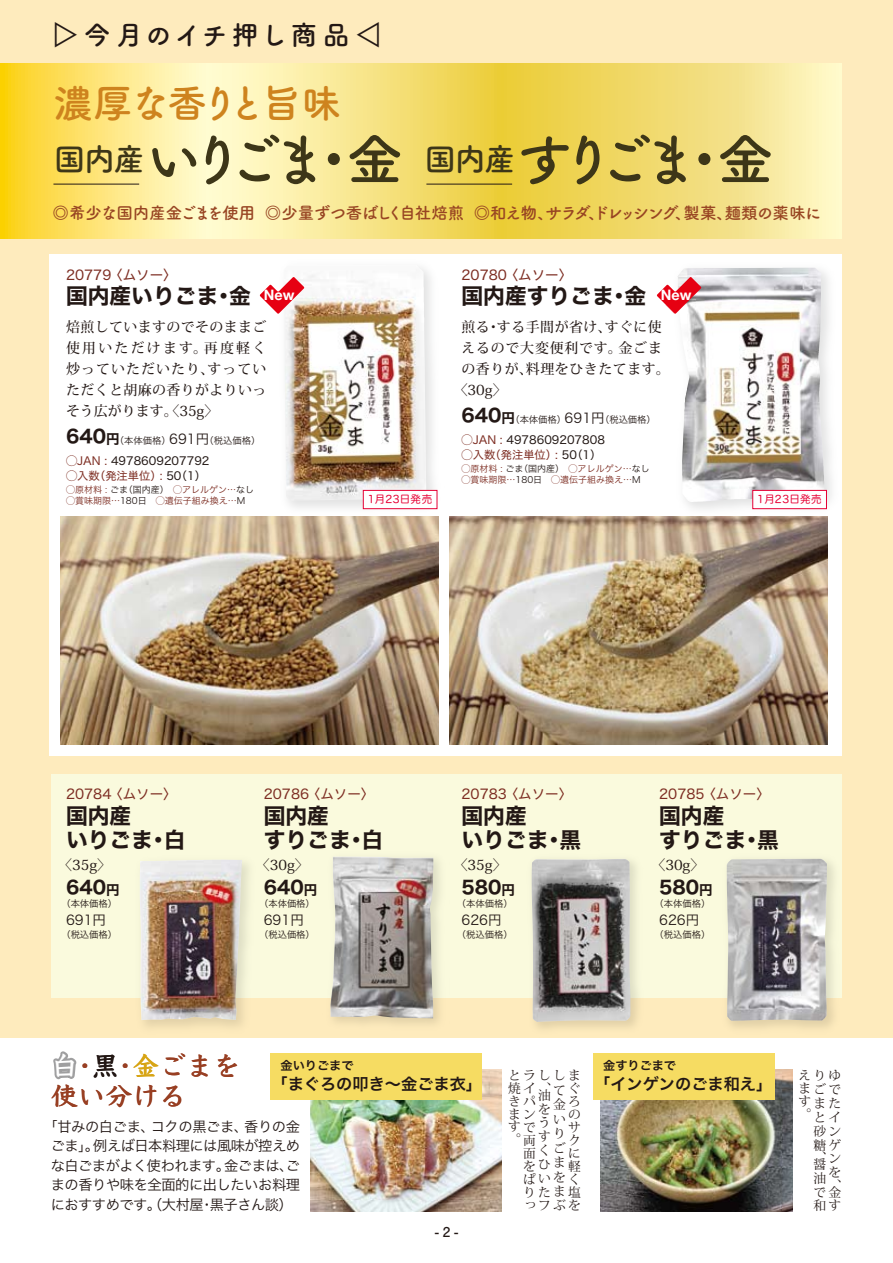
<style>
.page{position:relative;width:893px;height:1263px;background:#fff}
.page>*{position:absolute;margin:0;border:0;box-sizing:border-box;transform-origin:0 0}
.t1{font:700 57px "Tsuku B Rd Gothic";letter-spacing:-.245em;color:#3d3618}
.t2{font:700 39.6px "Tsuku B Rd Gothic";letter-spacing:-.09em;color:#ce831e}
.t3{font:700 27px/30px "Yu Kyo";color:#983f23}
.t4{font:700 27px "Tsuku A Rd Gothic";letter-spacing:.1em;color:#231815}
.t5{font:21.75px/24px "Hiragino Sans W7";color:#231815}
.t6{font:18px "Hiragino Sans W7";color:#231815}
.t7{font:700 16.5px "Tsuku B Rd Gothic";letter-spacing:-.05em;color:#984523}
.t8{font:16.2px "Hiragino Sans W6";color:#231815}
.t9{font:700 14.4px "Helvetica Neue";color:#fff}
.t10{font:14.25px/19.5px "Hira Kaku Pro W3";letter-spacing:-.035em;color:#231815;text-align:center}
.t11{font:500 13.95px/21px "Koz Min Pro";letter-spacing:.035em;color:#231815;text-align:justify}
.t12{font:500 13.95px "Koz Min Pro";letter-spacing:.055em;color:#231815}
.t13{font:13.5px "Hiragino Sans W4";color:#7d2d22}
.t14{font:13.5px "Hiragino Sans W3";color:#231815}
.t15{font:700 13.5px "Futo Go B101 Pro";color:#231815}
.t16{font:12.75px/13px "Koz Min Pro";color:#231815}
.t17{font:12.15px "Hiragino Sans W6";color:#231815}
.t18{font:11.25px/15px "Hiragino Sans W4";color:#231815}
.t19{font:10.5px "Hira Maru Pro W4";letter-spacing:.025em;color:#e60034}
.t20{font:9.3px "Hiragino Sans W3";color:#231815}
.t21{font:9px/11.2px "Hiragino Sans W3";color:#7d2d22}
.s1{font-family:"Koz Go Pro";font-weight:400}
.s2{font-family:"Hiragino Sans W7";font-size:18px}
.s3{font-family:"Hiragino Sans W7";font-size:13.5px}
.s4{font-size:13.5px}
.s5{color:#7d2d22}
.s6{color:#231815}
.s7{color:#fff}
.s8{color:#d7a414}
</style>
<div class="page">
<div style="left:0;top:0;width:893px;height:1038px;background:#feebbd"></div>
<div style="left:51px;top:774px;width:791px;height:224px;background:#fafadd"></div>
<svg style="left:0;top:63px;width:842px;height:176px"></svg>
<div style="left:50px;top:254px;width:792px;height:502px;background:#fff"></div>
<img style="left:61px;top:516px;width:378px;height:229px">
<img style="left:449px;top:516px;width:378px;height:229px">
<hr style="left:53px;top:184px;width:86px;height:1px;background:#231815">
<hr style="left:426px;top:184px;width:86px;height:1px;background:#231815">
<img style="left:310px;top:1069px;width:192px;height:143px">
<svg style="left:53px;top:1051px;width:24px;height:29px"></svg>
<div style="left:271px;top:1053px;width:211px;height:46px;background:#f6dc62"></div>
<img style="left:601px;top:1069px;width:191px;height:143px">
<div style="left:593px;top:1053px;width:182px;height:46px;background:#f6dc62"></div>
<img style="left:140px;top:860px;width:102px;height:160px">
<img style="left:333px;top:858px;width:107px;height:166px">
<img style="left:330px;top:857px;width:103px;height:161px">
<img style="left:531px;top:861px;width:107px;height:168px">
<img style="left:532px;top:859px;width:98px;height:163px">
<img style="left:727px;top:859px;width:100px;height:162px">
<img style="left:275px;top:271px;width:164px;height:247px">
<img style="left:283px;top:267px;width:143px;height:234px">
<img style="left:668px;top:267px;width:164px;height:253px">
<img style="left:677px;top:268px;width:148px;height:234px">
<svg style="left:260px;top:277px;width:44px;height:37px"></svg>
<svg style="left:657px;top:277px;width:44px;height:37px"></svg>
<div style="left:363px;top:490px;width:74px;height:19px;background:#fff;border:1px solid #e60034"></div>
<div style="left:752px;top:490px;width:75px;height:19px;background:#fff;border:1px solid #e60034"></div>
<h3 class="t4" style="left:52px;top:14px;width:332px"><span class="s1">▷</span>今月のイチ押し商品<span class="s1">◁</span></h3>
<h2 class="t2" style="left:54px;top:72px;width:288px">濃厚な香りと旨味</h2>
<h1 class="t1" style="left:54px;top:115px;width:721px"><sup>国内産</sup>いりごま・金 <sup>国内産</sup>すりごま・金</h1>
<p class="t7" style="left:53px;top:200px;width:770px">◎希少な国内産金ごまを使用 ◎少量ずつ香ばしく自社焙煎 ◎和え物、サラダ、ドレッシング、製菓、麺類の薬味に</p>
<p class="t13" style="left:66px;top:262px;width:112px">20779 〈ムソー〉</p>
<h3 class="t5" style="left:66px;top:285px;width:186px">国内産いりごま・金</h3>
<p class="t11" style="left:66px;top:315px;width:202px">焙煎していますのでそのままご使用いただけます。再度軽く炒っていただいたり、すっていただくと胡麻の香りがよりいっそう広がります。〈35g〉</p>
<p class="t20" style="left:66px;top:432px;width:196px"><span class="s2">640</span><span class="s3">円</span>（本体価格）<span class="s4">691円</span>（税込価格）</p>
<p class="t18" style="left:66px;top:453px;width:147px"><span class="s5">◯JAN :</span> 4978609207792 <span class="s5">◯入数（発注単位）:</span> 50（1）　</p>
<p class="t21" style="left:66px;top:483px;width:190px">◯原材料 : <span class="s6">ごま（国内産）　</span>◯アレルゲン…<span class="s6">なし</span>◯賞味期限…<span class="s6">180日　</span>◯遺伝子組み換え…<span class="s6">M</span></p>
<p class="t13" style="left:461px;top:262px;width:112px">20780 〈ムソー〉</p>
<h3 class="t5" style="left:461px;top:285px;width:186px">国内産すりごま・金</h3>
<p class="t11" style="left:461px;top:315px;width:202px">煎る・する手間が省け、すぐに使</p>
<p class="t12" style="left:461px;top:338px;width:202px">えるので大変便利です。金ごま</p>
<p class="t11" style="left:461px;top:357px;width:210px">の香りが、料理をひきたてます。</p>
<p class="t11" style="left:454px;top:378px;width:54px">〈30g〉</p>
<p class="t20" style="left:461px;top:411px;width:196px"><span class="s2">640</span><span class="s3">円</span>（本体価格）<span class="s4">691円</span>（税込価格）</p>
<p class="t18" style="left:461px;top:432px;width:147px"><span class="s5">◯JAN :</span> 4978609207808 <span class="s5">◯入数（発注単位）:</span> 50（1）　</p>
<p class="t21" style="left:461px;top:462px;width:190px">◯原材料 : <span class="s6">ごま（国内産）　</span>◯アレルゲン…<span class="s6">なし</span>◯賞味期限…<span class="s6">180日　</span>◯遺伝子組み換え…<span class="s6">M</span></p>
<p class="t9" style="left:264px;top:284px;width:32px">New</p>
<p class="t9" style="left:661px;top:284px;width:32px">New</p>
<p class="t19" style="left:368px;top:490px;width:66px">1月23日発売</p>
<p class="t19" style="left:757px;top:490px;width:66px">1月23日発売</p>
<p class="t13" style="left:66px;top:782px;width:112px">20784 〈ムソー〉</p>
<h3 class="t5" style="left:66px;top:805px;width:121px">国内産<br>いりごま・白</h3>
<p class="t11" style="left:58px;top:853px;width:54px">〈35g〉</p>
<p class="t6" style="left:66px;top:873px;width:55px">640<span class="s4">円</span></p>
<p class="t20" style="left:61px;top:895px;width:57px">（本体価格）</p>
<p class="t14" style="left:66px;top:908px;width:42px">691円</p>
<p class="t20" style="left:61px;top:926px;width:57px">（税込価格）</p>
<p class="t13" style="left:264px;top:782px;width:112px">20786 〈ムソー〉</p>
<h3 class="t5" style="left:264px;top:805px;width:121px">国内産<br>すりごま・白</h3>
<p class="t11" style="left:256px;top:853px;width:54px">〈30g〉</p>
<p class="t6" style="left:264px;top:873px;width:55px">640<span class="s4">円</span></p>
<p class="t20" style="left:259px;top:895px;width:57px">（本体価格）</p>
<p class="t14" style="left:264px;top:908px;width:42px">691円</p>
<p class="t20" style="left:259px;top:926px;width:57px">（税込価格）</p>
<p class="t13" style="left:461px;top:782px;width:112px">20783 〈ムソー〉</p>
<h3 class="t5" style="left:461px;top:805px;width:121px">国内産<br>いりごま・黒</h3>
<p class="t11" style="left:454px;top:853px;width:54px">〈35g〉</p>
<p class="t6" style="left:461px;top:873px;width:55px">580<span class="s4">円</span></p>
<p class="t20" style="left:457px;top:895px;width:57px">（本体価格）</p>
<p class="t14" style="left:461px;top:908px;width:42px">626円</p>
<p class="t20" style="left:457px;top:926px;width:57px">（税込価格）</p>
<p class="t13" style="left:659px;top:782px;width:112px">20785 〈ムソー〉</p>
<h3 class="t5" style="left:659px;top:805px;width:121px">国内産<br>すりごま・黒</h3>
<p class="t11" style="left:651px;top:853px;width:54px">〈30g〉</p>
<p class="t6" style="left:659px;top:873px;width:55px">580<span class="s4">円</span></p>
<p class="t20" style="left:655px;top:895px;width:57px">（本体価格）</p>
<p class="t14" style="left:659px;top:908px;width:42px">626円</p>
<p class="t20" style="left:655px;top:926px;width:57px">（税込価格）</p>
<h3 class="t3" style="left:51px;top:1052px;width:190px"><span class="s7">白</span>・<span class="s6">黒</span>・<span class="s8">金</span>ごまを使い分ける</h3>
<p class="t17" style="left:281px;top:1054px;width:74px">金いりごまで</p>
<p class="t8" style="left:271px;top:1069px;width:212px">「まぐろの叩き～金ごま衣」</p>
<p class="t10" style="left:44px;top:1116px;width:258px">「甘みの白ごま、コクの黒ごま、香りの金ごま」。例えば日本料理には風味が控えめな白ごまがよく使われます。金ごまは、ごまの香りや味を全面的に出したいお料理におすすめです。（大村屋・黒子さん談）</p>
<p class="t15" style="left:435px;top:1221px;width:25px">- 2 -</p>
<p class="t16" style="left:508px;top:1069px;width:72px">とラししま焼イ、<br>きパ<br>まン<br>すで<br>。</p>
<p class="t16" style="left:523px;top:1134px;width:59px">両<br>面<br>を<br>ぱ<br>りたま塩っフぶを</p>
<p class="t16" style="left:553px;top:1082px;width:14px;line-height:14.4px">て金いりごま</p>
<p class="t16" style="left:568px;top:1082px;width:14px;text-align:justify">ぐろのサクに軽く</p>
<p class="t16" style="left:538px;top:1088px;width:28px;line-height:13.8px">油を<br>う<br>す<br>く<br>ひいを</p>
<p class="t17" style="left:603px;top:1054px;width:74px">金すりごまで</p>
<p class="t8" style="left:594px;top:1069px;width:180px">「インゲンのごま和え」</p>
<p class="t16" style="left:798px;top:1068px;width:43px;line-height:13.8px">えりゆまごで</p>
<p class="t16" style="left:798px;top:1094px;width:14px">す。</p>
<p class="t16" style="left:813px;top:1096px;width:29px;line-height:13.6px;text-align:justify">またとイ砂ン糖ゲ、ン</p>
<p class="t16" style="left:813px;top:1157px;width:29px;line-height:13.8px">醤油<br>で金和す</p>
<p class="t16" style="left:828px;top:1166px;width:14px">を、</p>
</div>
